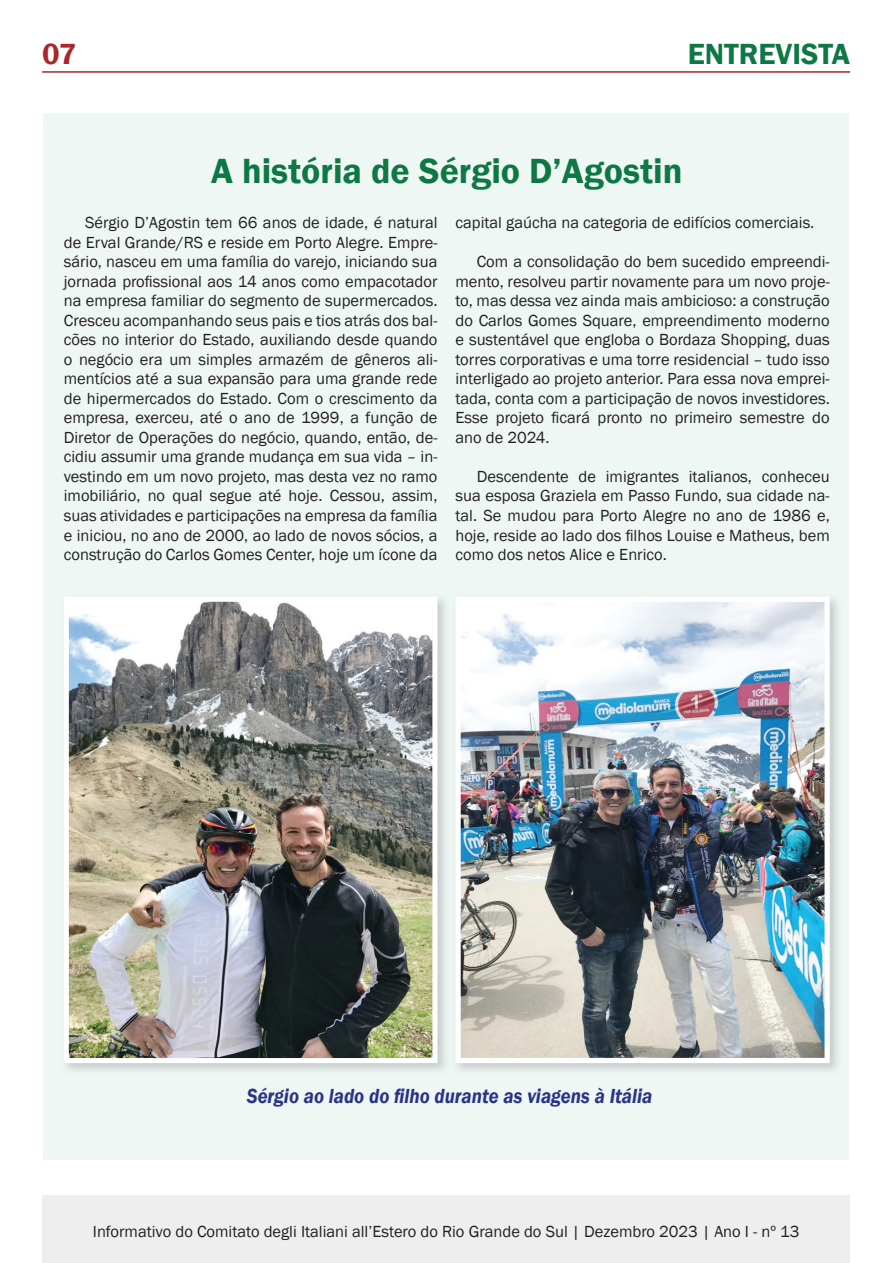
<style>
.page{position:relative;width:893px;height:1263px;background:#fff}
.page>*{position:absolute;margin:0;border:0;box-sizing:border-box;transform-origin:0 0}
.t1{font:600 36px "Franklin Gothic";color:#0e7845}
.t2{font:600 30px "Franklin Gothic";color:#0e7845}
.t3{font:600 30px "Franklin Gothic";color:#ac272b}
.t4{font:italic 600 21px "Franklin Gothic";color:#2a3486;scale:.9 1}
.t5{font:16.5px/19.5px "Franklin Gothic";color:#231f20;text-align:justify}
</style>
<div class="page">
<div style="left:44px;top:113px;width:805px;height:1047px;background:#eff7f5"></div>
<div style="left:42px;top:1196px;width:808px;height:67px;background:#eeeeef"></div>
<hr style="left:42px;top:71px;width:808px;height:2px;background:#ac272b">
<img style="left:65px;top:598px;width:381px;height:473px">
<img style="left:70px;top:603px;width:361px;height:454px">
<div style="left:64px;top:597px;width:373px;height:466px;border:5px solid #fff"></div>
<img style="left:461px;top:603px;width:363px;height:454px">
<div style="left:455px;top:597px;width:375px;height:466px;border:5px solid #fff"></div>
<h2 class="t3" style="left:42px;top:35px;width:36px">07</h2>
<h2 class="t2" style="left:688px;top:35px;width:164px">ENTREVISTA</h2>
<h1 class="t1" style="left:211px;top:148px;width:473px">A história de Sérgio D’Agostin</h1>
<p class="t5" style="left:64px;top:213px;width:375px;text-indent:21px">Sérgio D’Agostin tem 66 anos de idade, é natural de Erval Grande/RS e reside em Porto Alegre. Empre&shy;sário, nasceu em uma família do varejo, iniciando sua jornada profissional aos 14 anos como empacotador na empresa familiar do segmento de supermercados.<br>Cresceu acompanhando seus pais e tios atrás dos bal&shy;cões no interior do Estado, auxiliando desde quando o negócio era um simples armazém de gêneros ali&shy;mentícios até a sua expansão para uma grande rede de hipermercados do Estado. Com o crescimento da empresa, exerceu, até o ano de 1999, a função de Diretor de Operações do negócio, quando, então, de&shy;cidiu assumir uma grande mudança em sua vida – in&shy;vestindo em um novo projeto, mas desta vez no ramo imobiliário, no qual segue até hoje. Cessou, assim, suas atividades e participações na empresa da família e iniciou, no ano de 2000, ao lado de novos sócios, a construção do Carlos Gomes Center, hoje um ícone da</p>
<p class="t5" style="left:455px;top:213px;width:360px">capital gaúcha na categoria de edifícios comerciais.</p>
<p class="t5" style="left:455px;top:253px;width:376px;text-indent:21px">Com a consolidação do bem sucedido empreendi&shy;mento, resolveu partir novamente para um novo proje&shy;to, mas dessa vez ainda mais ambicioso: a construção do Carlos Gomes Square, empreendimento moderno e sustentável que engloba o Bordaza Shopping, duas torres corporativas e uma torre residencial – tudo isso interligado ao projeto anterior. Para essa nova emprei&shy;tada, conta com a participação de novos investidores.<br>Esse projeto ficará pronto no primeiro semestre do ano de 2024.</p>
<p class="t5" style="left:455px;top:467px;width:376px;text-indent:21px">Descendente de imigrantes italianos, conheceu sua esposa Graziela em Passo Fundo, sua cidade na&shy;tal. Se mudou para Porto Alegre no ano de 1986 e, hoje, reside ao lado dos filhos Louise e Matheus, bem como dos netos Alice e Enrico.</p>
<p class="t4" style="left:247px;top:1082px;width:452px">Sérgio ao lado do filho durante as viagens à Itália</p>
<p class="t5" style="left:93px;top:1222px;width:708px">Informativo do Comitato degli Italiani all’Estero do Rio Grande do Sul | Dezembro 2023 | Ano I - nº 13</p>
</div>
